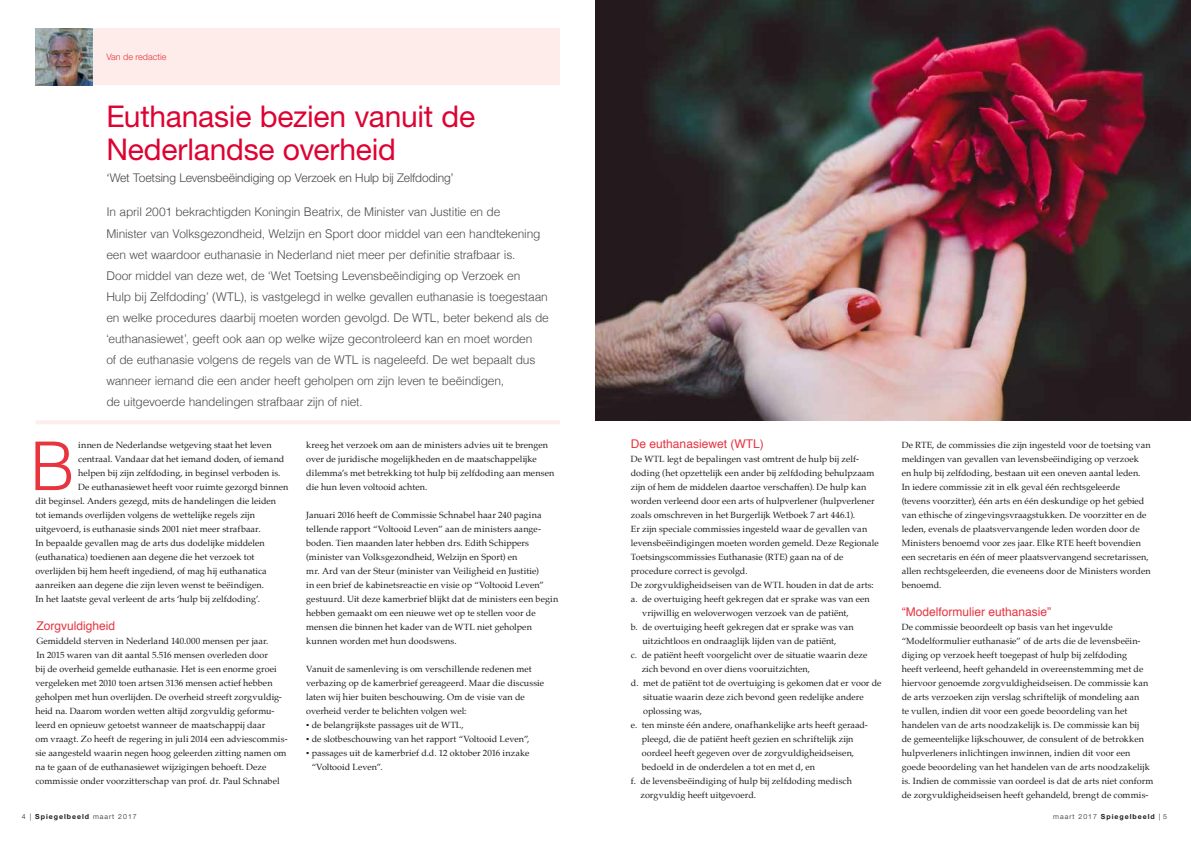
<style>
.page{position:relative;width:1191px;height:842px;background:#fff}
.page>*{position:absolute;margin:0;border:0;box-sizing:border-box;transform-origin:0 0}
.t1{font:300 67.3px "Helvetica";color:#e7343f}
.t2{font:30px/32px "Helvetica Neue";letter-spacing:-.01em;color:#dd0332}
.t3{font:300 12px/21px "Helvetica";letter-spacing:-.015em;color:#4a4a49}
.t4{font:12px "Helvetica";color:#e7343f}
.t5{font:300 12px "Helvetica Neue";letter-spacing:-.005em;color:#4a4a49}
.t6{font:9px/14px "Palatino";letter-spacing:.005em;color:#1d1d1b}
.t7{font:300 9px "Helvetica Neue";color:#e7343f}
.t8{font:700 7px "Helvetica Neue";letter-spacing:.14em;color:#1d1d1b}
.s1{font-family:"Arial"}
.s2{font-weight:300}
</style>
<div class="page">
<img style="left:595px;top:1px;width:595px;height:419px">
<hr style="left:35px;top:420px;width:525px;height:4px;background:#fdeeeb">
<div style="left:35px;top:28px;width:525px;height:57px;background:#fdece9"></div>
<img style="left:35px;top:28px;width:57px;height:57px">
<p class="t7" style="left:106px;top:52px;width:62px">Van de redactie</p>
<h2 class="t2" style="left:106px;top:100px;width:370px">Euthanasie bezien vanuit de<br>Nederlandse overheid</h2>
<h3 class="t5" style="left:106px;top:171px;width:349px">‘Wet Toetsing Levensbeëindiging op Verzoek en Hulp bij Zelfdoding’</h3>
<p class="t3" style="left:106px;top:203px;width:444px">In april 2001 bekrachtigden Koningin Beatrix, de Minister van Justitie en de<br>Minister van Volksgezondheid, Welzijn en Sport door middel van een handtekening een wet waardoor euthanasie in Nederland niet meer per definitie strafbaar is.<br>Door middel van deze wet, de ‘Wet Toetsing Levensbeëindiging op Verzoek en<br>Hulp bij Zelfdoding’ (WTL), is vastgelegd in welke gevallen euthanasie is toegestaan en welke procedures daarbij moeten worden gevolgd. De WTL, beter bekend als de ‘euthanasiewet’, geeft ook aan op welke wijze gecontroleerd kan en moet worden<br>of de euthanasie volgens de regels van de WTL is nageleefd. De wet bepaalt dus wanneer iemand die een ander heeft geholpen om zijn leven te beëindigen,<br>de uitgevoerde handelingen strafbaar zijn of niet.</p>
<h1 class="t1" style="left:30px;top:438px;width:46px">B</h1>
<p class="t6" style="left:78px;top:439px;width:195px">innen de Nederlandse wetgeving staat het leven</p>
<p class="t6" style="left:78px;top:453px;width:208px">centraal. Vandaar dat het iemand doden, of iemand</p>
<p class="t6" style="left:78px;top:467px;width:204px">helpen bij zijn zelfdoding, in beginsel verboden is.</p>
<p class="t6" style="left:78px;top:481px;width:212px">De euthanasiewet heeft voor ruimte gezorgd binnen</p>
<p class="t6" style="left:35px;top:495px;width:242px">dit beginsel. Anders gezegd, mits de handelingen die leiden</p>
<p class="t6" style="left:35px;top:509px;width:221px">tot iemands overlijden volgens de wettelijke regels zijn</p>
<p class="t6" style="left:35px;top:523px;width:227px">uitgevoerd, is euthanasie sinds 2001 niet meer strafbaar.</p>
<p class="t6" style="left:35px;top:537px;width:231px">In bepaalde gevallen mag de arts dus dodelijke middelen</p>
<p class="t6" style="left:35px;top:551px;width:221px">(euthanatica) toedienen aan degene die het verzoek tot</p>
<p class="t6" style="left:35px;top:565px;width:233px">overlijden bij hem heeft ingediend, of mag hij euthanatica</p>
<p class="t6" style="left:35px;top:579px;width:230px">aanreiken aan degene die zijn leven wenst te beëindigen.</p>
<p class="t6" style="left:35px;top:593px;width:226px">In het laatste geval verleent de arts ‘hulp bij zelfdoding’.</p>
<h3 class="t4" style="left:36px;top:621px;width:80px">Zorgvuldigheid</h3>
<p class="t6" style="left:35px;top:635px;width:254px">Gemiddeld sterven in Nederland 140.000 mensen per jaar.<br>In 2015 waren van dit aantal 5.516 mensen overleden door<br>bij de overheid gemelde euthanasie. Het is een enorme groei vergeleken met 2010 toen artsen 3136 mensen actief hebben geholpen met hun overlijden. De overheid streeft zorgvuldig&shy;heid na. Daarom worden wetten altijd zorgvuldig geformu&shy;leerd en opnieuw getoetst wanneer de maatschappij daar<br>om vraagt. Zo heeft de regering in juli 2014 een adviescommis&shy;sie aangesteld waarin negen hoog geleerden zitting namen om na te gaan of de euthanasiewet wijzigingen behoeft. Deze commissie onder voorzitterschap van prof. dr. Paul Schnabel</p>
<p class="t6" style="left:306px;top:439px;width:250px">kreeg het verzoek om aan de ministers advies uit te brengen over de juridische mogelijkheden en de maatschappelijke dilemma’s met betrekking tot hulp bij zelfdoding aan mensen die hun leven voltooid achten.</p>
<p class="t6" style="left:306px;top:509px;width:254px">Januari 2016 heeft de Commissie Schnabel haar 240 pagina tellende rapport “Voltooid Leven” aan de ministers aange&shy;boden. Tien maanden later hebben drs. Edith Schippers (minister van Volksgezondheid, Welzijn en Sport) en<br>mr. Ard van der Steur (minister van Veiligheid en Justitie)<br>in een brief de kabinetsreactie en visie op “Voltooid Leven” gestuurd. Uit deze kamerbrief blijkt dat de ministers een begin hebben gemaakt om een nieuwe wet op te stellen voor de mensen die binnen het kader van de WTL niet geholpen kunnen worden met hun doodswens.</p>
<p class="t6" style="left:306px;top:663px;width:239px">Vanuit de samenleving is om verschillende redenen met verbazing op de kamerbrief gereageerd. Maar die discussie laten wij hier buiten beschouwing. Om de visie van de overheid verder te belichten volgen wel:</p>
<p class="t6" style="left:306px;top:719px;width:159px"><span class="s1">▪</span> de belangrijkste passages uit de WTL,</p>
<p class="t6" style="left:306px;top:733px;width:225px"><span class="s1">▪</span> de slotbeschouwing van het rapport “Voltooid Leven”,</p>
<p class="t6" style="left:312px;top:747px;width:219px;text-indent:-5px"><span class="s1">▪</span> passages uit de kamerbrief d.d. 12 oktober 2016 inzake “Voltooid Leven”.</p>
<h3 class="t4" style="left:631px;top:439px;width:134px">De euthanasiewet (WTL)</h3>
<p class="t6" style="left:631px;top:453px;width:229px">De WTL legt de bepalingen vast omtrent de hulp bij zelf-</p>
<p class="t6" style="left:631px;top:467px;width:245px">doding (het opzettelijk een ander bij zelfdoding behulpzaam</p>
<p class="t6" style="left:631px;top:481px;width:237px">zijn of hem de middelen daartoe verschaffen). De hulp kan</p>
<p class="t6" style="left:631px;top:495px;width:245px">worden verleend door een arts of hulpverlener (hulpverlener</p>
<p class="t6" style="left:631px;top:509px;width:226px">zoals omschreven in het Burgerlijk Wetboek 7 art 446.1).</p>
<p class="t6" style="left:631px;top:523px;width:238px">Er zijn speciale commissies ingesteld waar de gevallen van</p>
<p class="t6" style="left:631px;top:537px;width:249px">levensbeëindigingen moeten worden gemeld. Deze Regionale</p>
<p class="t6" style="left:631px;top:551px;width:214px">Toetsingscommissies Euthanasie (RTE) gaan na of de</p>
<p class="t6" style="left:631px;top:565px;width:118px">procedure correct is gevolgd.</p>
<p class="t6" style="left:631px;top:579px;width:244px">De zorgvuldigheidseisen van de WTL houden in dat de arts:</p>
<p class="t6" style="left:631px;top:593px;width:240px">a. de overtuiging heeft gekregen dat er sprake was van een</p>
<p class="t6" style="left:642px;top:607px;width:208px">vrijwillig en weloverwogen verzoek van de patiënt,</p>
<p class="t6" style="left:631px;top:621px;width:224px">b. de overtuiging heeft gekregen dat er sprake was van</p>
<p class="t6" style="left:642px;top:635px;width:196px">uitzichtloos en ondraaglijk lijden van de patiënt,</p>
<p class="t6" style="left:631px;top:649px;width:238px">c. de patiënt heeft voorgelicht over de situatie waarin deze</p>
<p class="t6" style="left:641px;top:663px;width:170px">zich bevond en over diens vooruitzichten,</p>
<p class="t6" style="left:631px;top:677px;width:252px">d. met de patiënt tot de overtuiging is gekomen dat er voor de</p>
<p class="t6" style="left:643px;top:691px;width:222px">situatie waarin deze zich bevond geen redelijke andere</p>
<p class="t6" style="left:643px;top:705px;width:60px">oplossing was,</p>
<p class="t6" style="left:631px;top:719px;width:238px">e. ten minste één andere, onafhankelijke arts heeft geraad-</p>
<p class="t6" style="left:642px;top:733px;width:213px">pleegd, die de patiënt heeft gezien en schriftelijk zijn</p>
<p class="t6" style="left:642px;top:747px;width:214px">oordeel heeft gegeven over de zorgvuldigheidseisen,</p>
<p class="t6" style="left:642px;top:761px;width:175px">bedoeld in de onderdelen a tot en met d, en</p>
<p class="t6" style="left:631px;top:775px;width:223px">f. de levensbeëindiging of hulp bij zelfdoding medisch</p>
<p class="t6" style="left:640px;top:789px;width:117px">zorgvuldig heeft uitgevoerd.</p>
<p class="t6" style="left:901px;top:439px;width:250px">De RTE, de commissies die zijn ingesteld voor de toetsing van meldingen van gevallen van levensbeëindiging op verzoek en hulp bij zelfdoding, bestaan uit een oneven aantal leden.<br>In iedere commissie zit in elk geval één rechtsgeleerde (tevens voorzitter), één arts en één deskundige op het gebied van ethische of zingevingsvraagstukken. De voorzitter en de leden, evenals de plaatsvervangende leden worden door de Ministers benoemd voor zes jaar. Elke RTE heeft bovendien een secretaris en één of meer plaatsvervangend secretarissen, allen rechtsgeleerden, die eveneens door de Ministers worden benoemd.</p>
<h3 class="t4" style="left:901px;top:607px;width:151px">“Modelformulier euthanasie”</h3>
<p class="t6" style="left:901px;top:621px;width:253px">De commissie beoordeelt op basis van het ingevulde “Modelformulier euthanasie” of de arts die de levensbeëin&shy;diging op verzoek heeft toegepast of hulp bij zelfdoding<br>heeft verleend, heeft gehandeld in overeenstemming met de hiervoor genoemde zorgvuldigheidseisen. De commissie kan de arts verzoeken zijn verslag schriftelijk of mondeling aan<br>te vullen, indien dit voor een goede beoordeling van het handelen van de arts noodzakelijk is. De commissie kan bij<br>de gemeentelijke lijkschouwer, de consulent of de betrokken hulpverleners inlichtingen inwinnen, indien dit voor een goede beoordeling van het handelen van de arts noodzakelijk is. Indien de commissie van oordeel is dat de arts niet conform de zorgvuldigheidseisen heeft gehandeld, brengt de commis-</p>
<p class="t8" style="left:22px;top:812px;width:116px"><span class="s2">4 |</span> Spiegelbeeld <span class="s2">maart 2017</span></p>
<p class="t8" style="left:1053px;top:812px;width:115px"><span class="s2">maart 2017</span> Spiegelbeeld <span class="s2">| 5</span></p>
</div>
